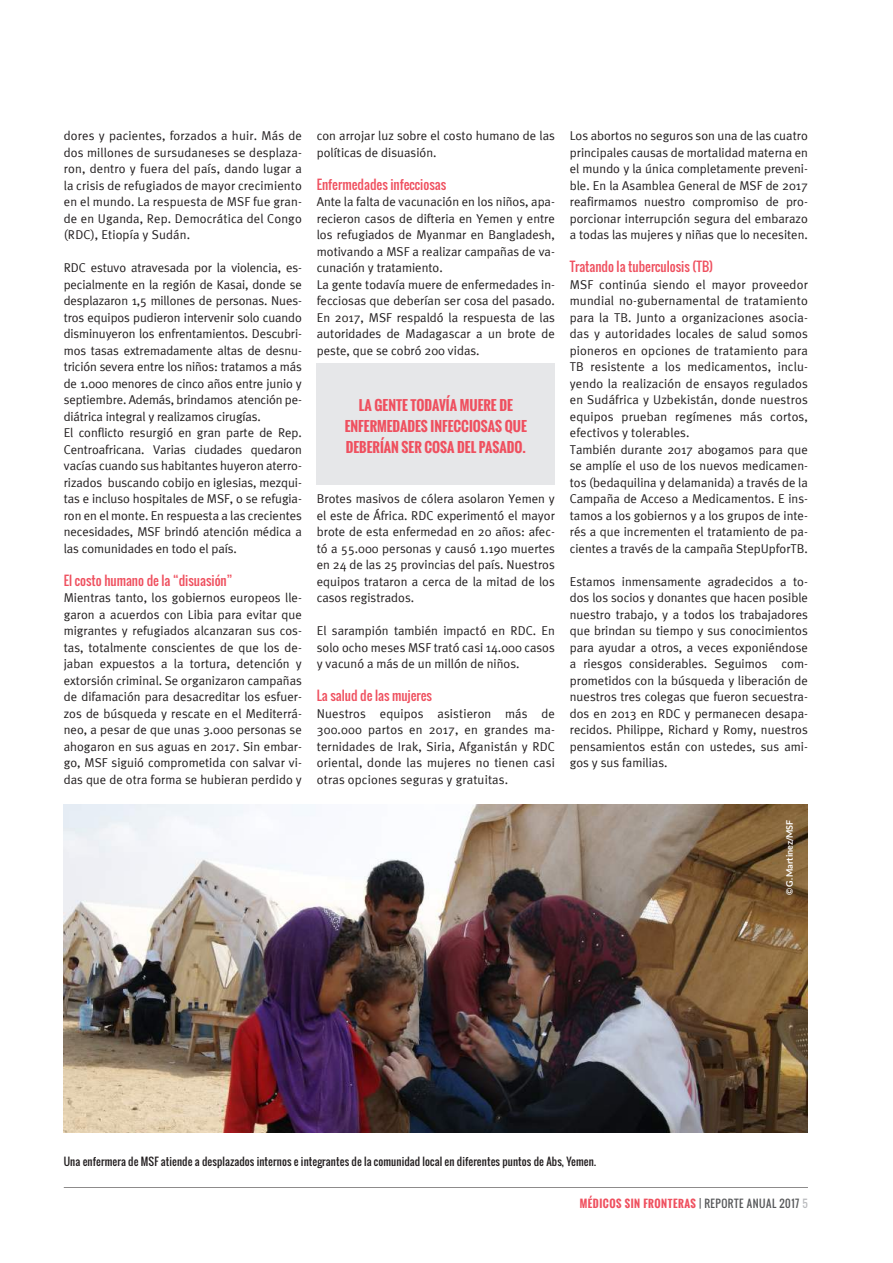
<style>
.page{position:relative;width:893px;height:1263px;background:#fff}
.page>*{position:absolute;margin:0;border:0;box-sizing:border-box;transform-origin:0 0}
.t1{font:700 13.5px/21px "Oswald";color:#ef505f;text-align:center}
.t2{font:12.75px/16.5px "Meta Plus Normal";color:#231f20;text-align:justify}
.t3{font:12.75px "Oswald";color:#ef505f}
.t4{font:10.5px "Oswald";letter-spacing:.01em;color:#231f20}
.t5{font:700 10.5px "Oswald";letter-spacing:.05em;color:#ef505f}
.t6{font:700 9px "Lato";letter-spacing:-.02em;color:#fff}
.s1{font-weight:400;color:#57585a}
.s2{font-weight:400;color:#bcbdc0}
</style>
<div class="page">
<hr style="left:64px;top:1187px;width:744px;height:1px;background:#231f20">
<img style="left:64px;top:804px;width:744px;height:329px">
<div style="left:317px;top:363px;width:238px;height:121px;background:#e6e7e9"></div>
<p class="t2" style="left:64px;top:127px;width:240px">dores y pacientes, forzados a huir. Más de dos millones de sursudaneses se desplaza&shy;ron, dentro y fuera del país, dando lugar a la crisis de refugiados de mayor crecimiento en el mundo. La respuesta de MSF fue gran&shy;de en Uganda, Rep. Democrática del Congo (RDC), Etiopía y Sudán.</p>
<p class="t2" style="left:64px;top:259px;width:240px;text-align:left">RDC estuvo atravesada por la violencia, es&shy;pecialmente en la región de Kasai, donde se desplazaron 1,5 millones de personas. Nues&shy;tros equipos pudieron intervenir solo cuando disminuyeron los enfrentamientos. Descubri&shy;mos tasas extremadamente altas de desnu&shy;trición severa entre los niños: tratamos a más de 1.000 menores de cinco años entre junio y septiembre. Además, brindamos atención pe&shy;diátrica integral y realizamos cirugías.<br>El conflicto resurgió en gran parte de Rep.<br>Centroafricana. Varias ciudades quedaron vacías cuando sus habitantes huyeron aterro&shy;rizados buscando cobijo en iglesias, mezqui&shy;tas e incluso hospitales de MSF, o se refugia&shy;ron en el monte. En respuesta a las crecientes necesidades, MSF brindó atención médica a las comunidades en todo el país.</p>
<p class="t3" style="left:64px;top:571px;width:170px">El costo humano de la “disuasión”</p>
<p class="t2" style="left:64px;top:589px;width:240px">Mientras tanto, los gobiernos europeos lle&shy;garon a acuerdos con Libia para evitar que migrantes y refugiados alcanzaran sus cos&shy;tas, totalmente conscientes de que los de&shy;jaban expuestos a la tortura, detención y extorsión criminal. Se organizaron campañas de difamación para desacreditar los esfuer&shy;zos de búsqueda y rescate en el Mediterrá&shy;neo, a pesar de que unas 3.000 personas se ahogaron en sus aguas en 2017. Sin embar&shy;go, MSF siguió comprometida con salvar vi&shy;das que de otra forma se hubieran perdido y</p>
<p class="t2" style="left:317px;top:127px;width:240px">con arrojar luz sobre el costo humano de las políticas de disuasión.</p>
<p class="t3" style="left:317px;top:175px;width:131px">Enfermedades infecciosas</p>
<p class="t2" style="left:317px;top:193px;width:240px;text-align:left">Ante la falta de vacunación en los niños, apa&shy;recieron casos de difteria en Yemen y entre los refugiados de Myanmar en Bangladesh, motivando a MSF a realizar campañas de va&shy;cunación y tratamiento.<br>La gente todavía muere de enfermedades in&shy;fecciosas que deberían ser cosa del pasado.<br>En 2017, MSF respaldó la respuesta de las autoridades de Madagascar a un brote de peste, que se cobró 200 vidas.</p>
<p class="t1" style="left:345px;top:395px;width:184px">LA GENTE TODAVÍA MUERE DE<br>ENFERMEDADES INFECCIOSAS QUE<br>DEBERÍAN SER COSA DEL PASADO.</p>
<p class="t2" style="left:317px;top:490px;width:240px">Brotes masivos de cólera asolaron Yemen y el este de África. RDC experimentó el mayor brote de esta enfermedad en 20 años: afec&shy;tó a 55.000 personas y causó 1.190 muertes en 24 de las 25 provincias del país. Nuestros equipos trataron a cerca de la mitad de los casos registrados.</p>
<p class="t2" style="left:317px;top:622px;width:240px">El sarampión también impactó en RDC. En solo ocho meses MSF trató casi 14.000 casos y vacunó a más de un millón de niños.</p>
<p class="t3" style="left:317px;top:686px;width:117px">La salud de las mujeres</p>
<p class="t2" style="left:317px;top:705px;width:240px">Nuestros equipos asistieron más de 300.000 partos en 2017, en grandes ma&shy;ternidades de Irak, Siria, Afganistán y RDC oriental, donde las mujeres no tienen casi otras opciones seguras y gratuitas.</p>
<p class="t2" style="left:570px;top:127px;width:240px">Los abortos no seguros son una de las cuatro principales causas de mortalidad materna en el mundo y la única completamente preveni&shy;ble. En la Asamblea General de MSF de 2017 reafirmamos nuestro compromiso de pro&shy;porcionar interrupción segura del embarazo a todas las mujeres y niñas que lo necesiten.</p>
<p class="t3" style="left:570px;top:257px;width:145px">Tratando la tuberculosis (TB)</p>
<p class="t2" style="left:570px;top:276px;width:240px;text-align:left">MSF continúa siendo el mayor proveedor mundial no-gubernamental de tratamiento para la TB. Junto a organizaciones asocia&shy;das y autoridades locales de salud somos pioneros en opciones de tratamiento para TB resistente a los medicamentos, inclu&shy;yendo la realización de ensayos regulados en Sudáfrica y Uzbekistán, donde nuestros equipos prueban regímenes más cortos, efectivos y tolerables.<br>También durante 2017 abogamos para que se amplíe el uso de los nuevos medicamen&shy;tos (bedaquilina y delamanida) a través de la Campaña de Acceso a Medicamentos. E ins&shy;tamos a los gobiernos y a los grupos de inte&shy;rés a que incrementen el tratamiento de pa&shy;cientes a través de la campaña StepUpforTB.</p>
<p class="t2" style="left:570px;top:573px;width:240px">Estamos inmensamente agradecidos a to&shy;dos los socios y donantes que hacen posible nuestro trabajo, y a todos los trabajadores que brindan su tiempo y sus conocimientos para ayudar a otros, a veces exponiéndose a riesgos considerables. Seguimos com&shy;prometidos con la búsqueda y liberación de nuestros tres colegas que fueron secuestra&shy;dos en 2013 en RDC y permanecen desapa&shy;recidos. Philippe, Richard y Romy, nuestros pensamientos están con ustedes, sus ami&shy;gos y sus familias.</p>
<p class="t6" style="left:784px;top:895px;width:76px;rotate:-90deg">© G. Martinez/MSF</p>
<p class="t4" style="left:64px;top:1154px;width:534px">Una enfermera de MSF atiende a desplazados internos e integrantes de la comunidad local en diferentes puntos de Abs, Yemen.</p>
<p class="t5" style="left:580px;top:1195px;width:230px">MÉDICOS SIN FRONTERAS <span class="s1">| REPORTE ANUAL 2017</span> <span class="s2">5</span></p>
</div>
